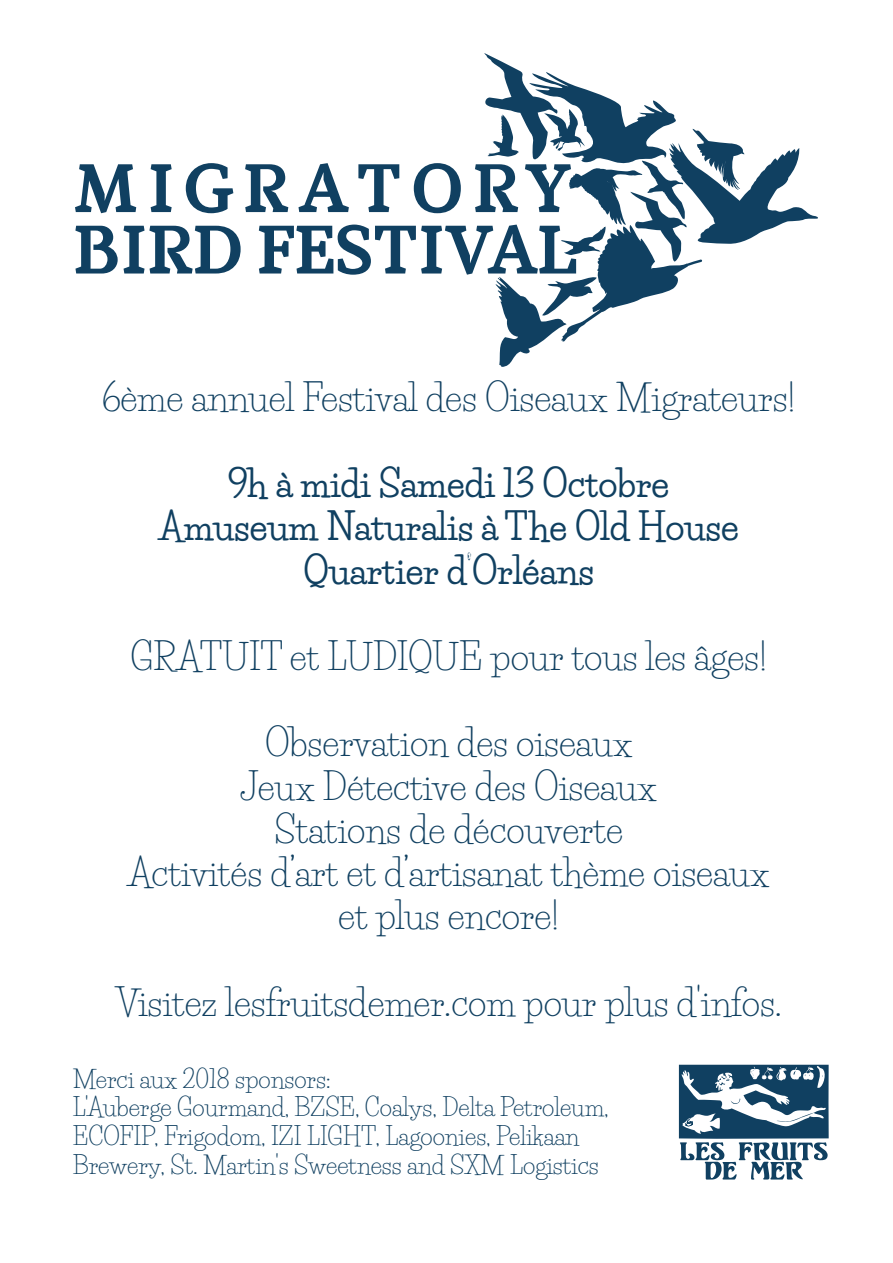
<style>
.page{position:relative;width:893px;height:1263px;background:#fff}
.page>*{position:absolute;margin:0;border:0;box-sizing:border-box;transform-origin:0 0}
.t1{font:36px/43.2px "Life Savers";color:#104061;text-align:center}
.t2{font:700 36px/43.2px "Life Savers";color:#104061;text-align:center}
.t3{font:24px/28.8px "Life Savers";color:#104061}
</style>
<div class="page">
<svg style="left:75px;top:53px;width:743px;height:314px"></svg>
<svg style="left:679px;top:1065px;width:150px;height:114px"></svg>
<p class="t1" style="left:102px;top:376px;width:695px">6ème annuel Festival des Oiseaux Migrateurs!</p>
<p class="t2" style="left:159px;top:463px;width:582px">9h à midi Samedi 13 Octobre<br>Amuseum Naturalis à The Old House<br>Quartier d’Orléans</p>
<p class="t1" style="left:131px;top:635px;width:638px">GRATUIT et LUDIQUE pour tous les âges!</p>
<p class="t1" style="left:128px;top:722px;width:643px">Observation des oiseaux<br>Jeux Détective des Oiseaux<br>Stations de découverte<br>Activités d’art et d’artisanat thème oiseaux et plus encore!</p>
<p class="t1" style="left:116px;top:981px;width:668px">Visitez lesfruitsdemer.com pour plus d'infos.</p>
<p class="t3" style="left:73px;top:1064px;width:537px">Merci aux 2018 sponsors:<br>L'Auberge Gourmand, BZSE, Coalys, Delta Petroleum, ECOFIP, Frigodom, IZI LIGHT, Lagoonies, Pelikaan Brewery, St. Martin's Sweetness and SXM Logistics</p>
</div>
